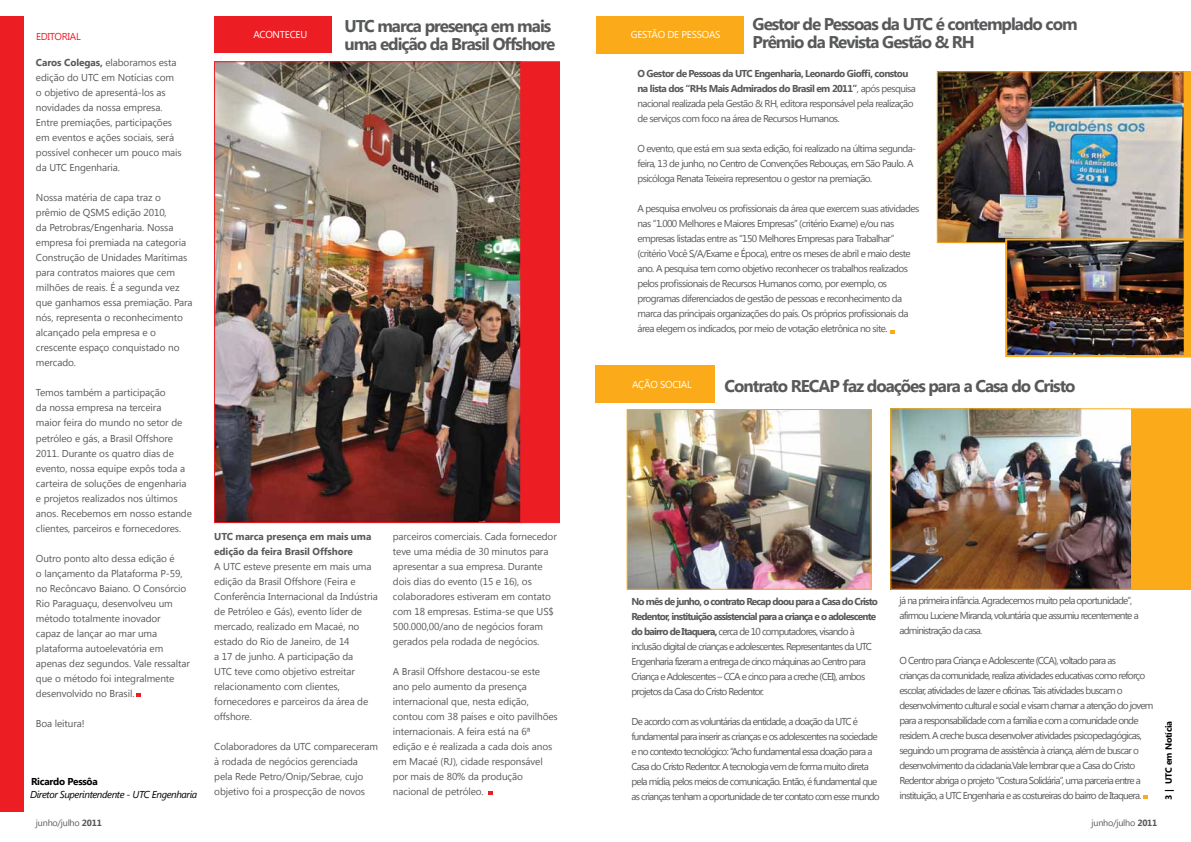
<style>
.page{position:relative;width:1191px;height:842px;background:#fff}
.page>*{position:absolute;margin:0;border:0;box-sizing:border-box;transform-origin:0 0}
.t1{font:700 17px/18px "Segoe UI";letter-spacing:-.06em;color:#58595b}
.t2{font:10px/15px "Segoe UI";letter-spacing:-.01em;color:#58595b}
.t3{font:10px/15px "Segoe UI";letter-spacing:-.08em;color:#58595b}
.t4{font:10px/15px "Segoe UI";letter-spacing:-.06em;color:#58595b}
.t5{font:700 10px/15px "Segoe UI";letter-spacing:-.01em;color:#58595b}
.t6{font:italic 10px "Segoe UI";letter-spacing:-.04em;color:#000}
.t7{font:10px "Segoe UI";letter-spacing:-.025em;color:#fff}
.t8{font:700 10px "Segoe UI";letter-spacing:-.025em;color:#000}
.t9{font:10px "Segoe UI";letter-spacing:-.025em;color:#ed1d24}
.t10{font:9px "Segoe UI";letter-spacing:-.025em;color:#58595b}
.t11{font:700 9px "Segoe UI";letter-spacing:-.02em;color:#000}
.s1{font-weight:700}
</style>
<div class="page">
<div style="left:595px;top:366px;width:119px;height:37px;background:#fbaa19"></div>
<div style="left:1132px;top:408px;width:59px;height:182px;background:#fbaa19"></div>
<div style="left:1184px;top:71px;width:7px;height:286px;background:#fbaa19"></div>
<div style="left:0;top:16px;width:23px;height:796px;background:#ed1d24"></div>
<div style="left:508px;top:61px;width:52px;height:462px;background:#ed1d24"></div>
<svg style="left:137px;top:693px;width:4px;height:4px"></svg>
<svg style="left:1143px;top:795px;width:4px;height:4px"></svg>
<svg style="left:488px;top:791px;width:4px;height:4px"></svg>
<div style="left:214px;top:16px;width:118px;height:37px;background:#ed1d24"></div>
<div style="left:596px;top:16px;width:147px;height:38px;background:#fbaa19"></div>
<img style="left:216px;top:63px;width:303px;height:458px">
<div style="left:214px;top:61px;width:307px;height:462px;border:1px solid #ed1d24"></div>
<img style="left:892px;top:410px;width:238px;height:178px">
<div style="left:890px;top:408px;width:242px;height:182px;border:1px solid #fbaa19"></div>
<img style="left:628px;top:411px;width:241px;height:177px">
<div style="left:626px;top:409px;width:245px;height:181px;border:1px solid #fbaa19"></div>
<img style="left:938px;top:73px;width:244px;height:168px">
<div style="left:936px;top:71px;width:248px;height:172px;border:1px solid #fbaa19"></div>
<img style="left:1008px;top:241px;width:174px;height:113px">
<div style="left:1005px;top:238px;width:180px;height:119px;border:2px solid #fbaa19"></div>
<svg style="left:890px;top:330px;width:5px;height:3px"></svg>
<p class="t9" style="left:36px;top:29px;width:46px">EDITORIAL</p>
<p class="t2" style="left:36px;top:55px;width:147px"><span class="s1">Caros Colegas,</span> elaboramos esta edição do UTC em Notícias com o objetivo de apresentá-los as novidades da nossa empresa.<br>Entre premiações, participações em eventos e ações sociais, será possível conhecer um pouco mais da UTC Engenharia.</p>
<p class="t2" style="left:36px;top:190px;width:158px">Nossa matéria de capa traz o prêmio de QSMS edição 2010,<br>da Petrobras/Engenharia. Nossa empresa foi premiada na categoria<br>Construção de Unidades Marítimas para contratos maiores que cem milhões de reais. É a segunda vez que ganhamos essa premiação. Para nós, representa o reconhecimento alcançado pela empresa e o crescente espaço conquistado no mercado.</p>
<p class="t2" style="left:36px;top:385px;width:157px">Temos também a participação<br>da nossa empresa na terceira<br>maior feira do mundo no setor de petróleo e gás, a Brasil Offshore<br>2011. Durante os quatro dias de evento, nossa equipe expôs toda a carteira de soluções de engenharia e projetos realizados nos últimos anos. Recebemos em nosso estande clientes, parceiros e fornecedores.</p>
<p class="t2" style="left:36px;top:550px;width:155px">Outro ponto alto dessa edição é<br>o lançamento da Plataforma P-59, no Recôncavo Baiano. O Consórcio<br>Rio Paraguaçu, desenvolveu um método totalmente inovador<br>capaz de lançar ao mar uma plataforma autoelevatória em apenas dez segundos. Vale ressaltar que o método foi integralmente desenvolvido no Brasil.</p>
<p class="t2" style="left:36px;top:715px;width:50px">Boa leitura!</p>
<p class="t8" style="left:31px;top:775px;width:68px">Ricardo Pessôa</p>
<p class="t6" style="left:30px;top:787px;width:169px">Diretor Superintendente - UTC Engenharia</p>
<p class="t7" style="left:253px;top:27px;width:55px">ACONTECEU</p>
<h1 class="t1" style="left:344px;top:16px;width:212px">UTC marca presença em mais uma edição da Brasil Offshore</h1>
<p class="t7" style="left:631px;top:27px;width:91px">GESTÃO DE PESSOAS</p>
<h1 class="t1" style="left:752px;top:14px;width:326px">Gestor de Pessoas da UTC é contemplado com<br>Prêmio da Revista Gestão &amp; RH</h1>
<p class="t4" style="left:637px;top:66px;width:280px"><span class="s1">O Gestor de Pessoas da UTC Engenharia, Leonardo Gioffi, constou na lista dos “RHs Mais Admirados do Brasil em 2011”</span>, após pesquisa nacional realizada pela Gestão &amp; RH, editora responsável pela realização de serviços com foco na área de Recursos Humanos.</p>
<p class="t4" style="left:637px;top:141px;width:280px">O evento, que está em sua sexta edição, foi realizado na última segunda&shy;feira, 13 de junho, no Centro de Convenções Rebouças, em São Paulo. A psicóloga Renata Teixeira representou o gestor na premiação.</p>
<p class="t4" style="left:637px;top:201px;width:283px">A pesquisa envolveu os profissionais da área que exercem suas atividades nas “1.000 Melhores e Maiores Empresas” (critério Exame) e/ou nas empresas listadas entre as “150 Melhores Empresas para Trabalhar” (critério Você S/A/Exame e Época), entre os meses de abril e maio deste ano. A pesquisa tem como objetivo reconhecer os trabalhos realizados pelos profissionais de Recursos Humanos como, por exemplo, os programas diferenciados de gestão de pessoas e reconhecimento da marca das principais organizações do país. Os próprios profissionais da área elegem os indicados, por meio de votação eletrônica no site.</p>
<p class="t5" style="left:214px;top:529px;width:159px">UTC marca presença em mais uma edição da feira Brasil Offshore</p>
<p class="t2" style="left:214px;top:559px;width:165px">A UTC esteve presente em mais uma edição da Brasil Offshore (Feira e<br>Conferência Internacional da Indústria de Petróleo e Gás), evento líder de mercado, realizado em Macaé, no estado do Rio de Janeiro, de 14<br>a 17 de junho. A participação da<br>UTC teve como objetivo estreitar relacionamento com clientes, fornecedores e parceiros da área de offshore.</p>
<p class="t2" style="left:214px;top:739px;width:165px">Colaboradores da UTC compareceram à rodada de negócios gerenciada pela Rede Petro/Onip/Sebrae, cujo objetivo foi a prospecção de novos</p>
<p class="t2" style="left:393px;top:529px;width:165px">parceiros comerciais. Cada fornecedor teve uma média de 30 minutos para apresentar a sua empresa. Durante dois dias do evento (15 e 16), os colaboradores estiveram em contato com 18 empresas. Estima-se que US$ 500.000,00/ano de negócios foram gerados pela rodada de negócios.</p>
<p class="t2" style="left:393px;top:664px;width:166px">A Brasil Offshore destacou-se este ano pelo aumento da presença internacional que, nesta edição, contou com 38 países e oito pavilhões internacionais. A feira está na 6ª edição e é realizada a cada dois anos em Macaé (RJ), cidade responsável por mais de 80% da produção nacional de petróleo.</p>
<p class="t7" style="left:632px;top:378px;width:61px">AÇÃO SOCIAL</p>
<h1 class="t1" style="left:724px;top:376px;width:352px">Contrato RECAP faz doações para a Casa do Cristo</h1>
<p class="t3" style="left:631px;top:593px;width:248px"><span class="s1">No mês de junho, o contrato Recap doou para a Casa do Cristo Redentor, instituição assistencial para a criança e o adolescente do bairro de Itaquera,</span> cerca de 10 computadores, visando à inclusão digital de crianças e adolescentes. Representantes da UTC Engenharia fizeram a entrega de cinco máquinas ao Centro para Criança e Adolescentes – CCA e cinco para a creche (CEI), ambos projetos da Casa do Cristo Redentor.</p>
<p class="t3" style="left:631px;top:713px;width:250px">De acordo com as voluntárias da entidade, a doação da UTC é fundamental para inserir as crianças e os adolescentes na sociedade e no contexto tecnológico: “Acho fundamental essa doação para a Casa do Cristo Redentor. A tecnologia vem de forma muito direta pela mídia, pelos meios de comunicação. Então, é fundamental que as crianças tenham a oportunidade de ter contato com esse mundo</p>
<p class="t3" style="left:899px;top:592px;width:241px">já na primeira infância. Agradecemos muito pela oportunidade”, afirmou Luciene Miranda, voluntária que assumiu recentemente a administração da casa.</p>
<p class="t3" style="left:899px;top:652px;width:255px">O Centro para Criança e Adolescente (CCA), voltado para as<br>crianças da comunidade, realiza atividades educativas como reforço escolar, atividades de lazer e oficinas. Tais atividades buscam o desenvolvimento cultural e social e visam chamar a atenção do jovem para a responsabilidade com a família e com a comunidade onde residem. A creche busca desenvolver atividades psicopedagógicas, seguindo um programa de assistência à criança, além de buscar o desenvolvimento da cidadania.Vale lembrar que a Casa do Cristo Redentor abriga o projeto “Costura Solidária”, uma parceria entre a instituição, a UTC Engenharia e as costureiras do bairro de Itaquera.</p>
<p class="t10" style="left:36px;top:816px;width:67px">junho/julho <span class="s1">2011</span></p>
<p class="t10" style="left:1091px;top:816px;width:67px">junho/julho <span class="s1">2011</span></p>
<p class="t11" style="left:1162px;top:800px;width:80px;rotate:-90deg">3 | UTC em Notícia</p>
</div>
